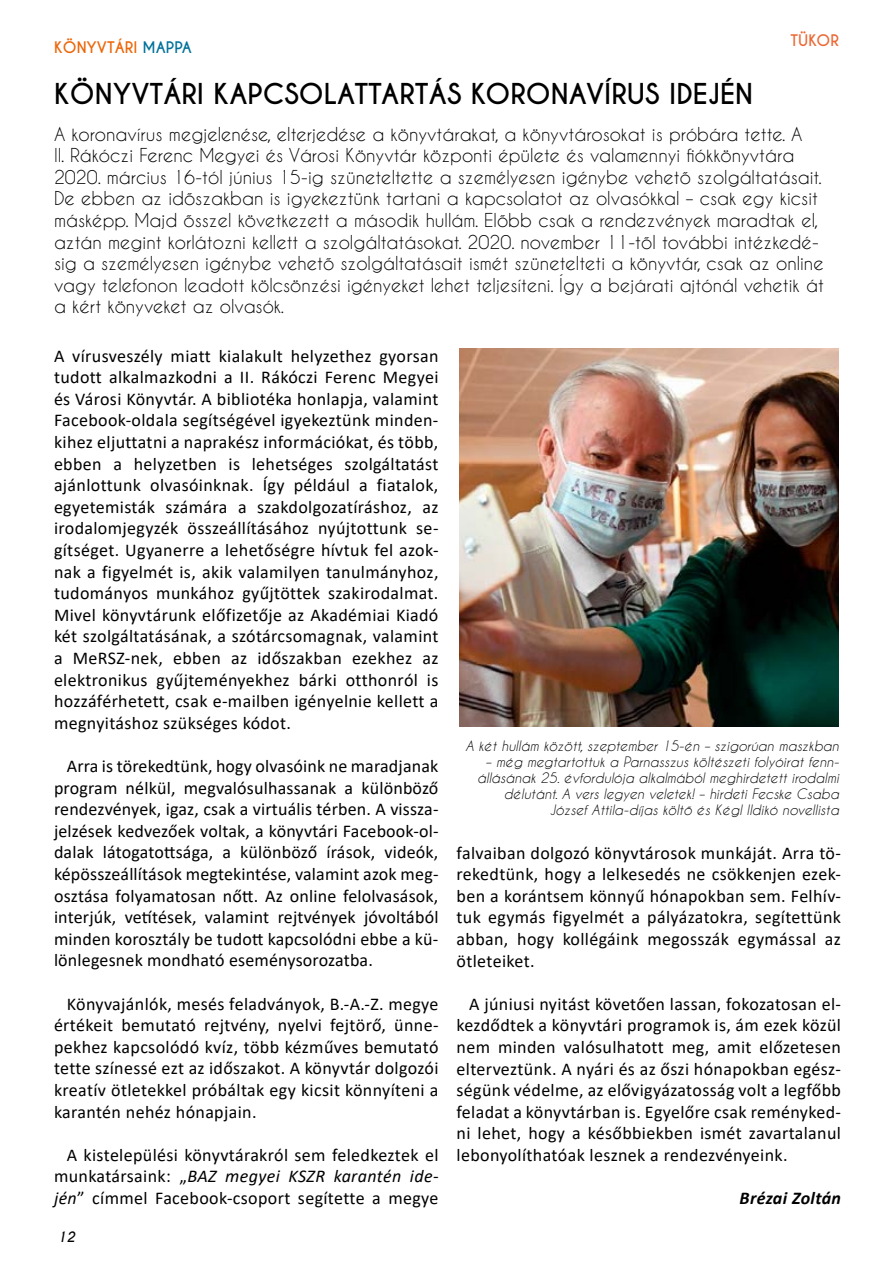
<style>
.page{position:relative;width:893px;height:1263px;background:#fff}
.page>*{position:absolute;margin:0;border:0;box-sizing:border-box;transform-origin:0 0}
.t1{font:700 27px "Caviar Dreams";color:#000}
.t2{font:18px/21.6px "Calibri";letter-spacing:.02em;color:#000;text-align:justify}
.t3{font:18px/21.6px "Caviar Dreams";color:#000}
.t4{font:italic 700 18px "Calibri";letter-spacing:.02em;color:#000}
.t5{font:700 15px "Caviar Dreams";color:#ec6608}
.t6{font:700 15px "Caviar Dreams";color:#ec6835}
.t7{font:italic 13.5px/16.2px "Caviar Dreams";color:#000;text-align:right}
.t8{font:italic 700 13.5px "Caviar Dreams";color:#000}
.s1{color:#007199}
.s2{font-style:italic}
</style>
<div class="page">
<img style="left:460px;top:349px;width:379px;height:378px">
<p class="t5" style="left:54px;top:38px;width:139px">KÖNYVTÁRI <span class="s1">MAPPA</span></p>
<h1 class="t1" style="left:54px;top:78px;width:701px">KÖNYVTÁRI KAPCSOLATTARTÁS KORONAVÍRUS IDEJÉN</h1>
<p class="t6" style="left:790px;top:31px;width:29px">TÜKOR</p>
<p class="t3" style="left:54px;top:123px;width:771px">A koronavírus megjelenése, elterjedése a könyvtárakat, a könyvtárosokat is próbára tette. A<br>II. Rákóczi Ferenc Megyei és Városi Könyvtár központi épülete és valamennyi fiókkönyvtára 2020. március 16-tól június 15-ig szüneteltette a személyesen igénybe vehető szolgáltatásait.<br>De ebben az időszakban is igyekeztünk tartani a kapcsolatot az olvasókkal – csak egy kicsit másképp. Majd ősszel következett a második hullám. Előbb csak a rendezvények maradtak el, aztán megint korlátozni kellett a szolgáltatásokat. 2020. november 11-től további intézkedé&shy;sig a személyesen igénybe vehető szolgáltatásait ismét szünetelteti a könyvtár, csak az online vagy telefonon leadott kölcsönzési igényeket lehet teljesíteni. Így a bejárati ajtónál vehetik át a kért könyveket az olvasók.</p>
<p class="t2" style="left:54px;top:344px;width:386px">A vírusveszély miatt kialakult helyzethez gyorsan tudott alkalmazkodni a II. Rákóczi Ferenc Megyei és Városi Könyvtár. A bibliotéka honlapja, valamint Facebook-oldala segítségével igyekeztünk minden&shy;kihez eljuttatni a naprakész információkat, és több, ebben a helyzetben is lehetséges szolgáltatást ajánlottunk olvasóinknak. Így például a fiatalok, egyetemisták számára a szakdolgozatíráshoz, az irodalomjegyzék összeállításához nyújtottunk se&shy;gítséget. Ugyanerre a lehetőségre hívtuk fel azok&shy;nak a figyelmét is, akik valamilyen tanulmányhoz, tudományos munkához gyűjtöttek szakirodalmat.<br>Mivel könyvtárunk előfizetője az Akadémiai Kiadó két szolgáltatásának, a szótárcsomagnak, valamint a MeRSZ-nek, ebben az időszakban ezekhez az elektronikus gyűjteményekhez bárki otthonról is hozzáférhetett, csak e-mailben igényelnie kellett a megnyitáshoz szükséges kódot.</p>
<p class="t2" style="left:54px;top:755px;width:386px;text-indent:13px">Arra is törekedtünk, hogy olvasóink ne maradjanak program nélkül, megvalósulhassanak a különböző rendezvények, igaz, csak a virtuális térben. A vissza&shy;jelzések kedvezőek voltak, a könyvtári Facebook-ol&shy;dalak látogatottsága, a különböző írások, videók, képösszeállítások megtekintése, valamint azok meg&shy;osztása folyamatosan nőtt. Az online felolvasások, interjúk, vetítések, valamint rejtvények jóvoltából minden korosztály be tudott kapcsolódni ebbe a kü&shy;lönlegesnek mondható eseménysorozatba.</p>
<p class="t2" style="left:54px;top:992px;width:386px;text-indent:13px">Könyvajánlók, mesés feladványok, B.-A.-Z. megye értékeit bemutató rejtvény, nyelvi fejtörő, ünne&shy;pekhez kapcsolódó kvíz, több kézműves bemutató tette színessé ezt az időszakot. A könyvtár dolgozói kreatív ötletekkel próbáltak egy kicsit könnyíteni a karantén nehéz hónapjain.</p>
<p class="t2" style="left:54px;top:1143px;width:386px;text-indent:13px">A kistelepülési könyvtárakról sem feledkeztek el munkatársaink: „<span class="s2">BAZ megyei KSZR karantén ide&shy;jén</span>” címmel Facebook-csoport segítette a megye</p>
<p class="t8" style="left:57px;top:1228px;width:20px">12</p>
<p class="t7" style="left:465px;top:737px;width:375px">A két hullám között, szeptember 15-én – szigorúan maszkban</p>
<p class="t7" style="left:477px;top:753px;width:363px">– még megtartottuk a Parnasszus költészeti folyóirat fenn&shy;állásának 25. évfordulója alkalmából meghirdetett irodalmi délutánt. A vers legyen veletek! – hirdeti Fecske Csaba József Attila-díjas költő és Kégl Ildikó novellista</p>
<p class="t2" style="left:457px;top:841px;width:386px">falvaiban dolgozó könyvtárosok munkáját. Arra tö&shy;rekedtünk, hogy a lelkesedés ne csökkenjen ezek&shy;ben a korántsem könnyű hónapokban sem. Felhív&shy;tuk egymás figyelmét a pályázatokra, segítettünk abban, hogy kollégáink megosszák egymással az ötleteiket.</p>
<p class="t2" style="left:457px;top:992px;width:386px;text-indent:13px">A júniusi nyitást követően lassan, fokozatosan el&shy;kezdődtek a könyvtári programok is, ám ezek közül nem minden valósulhatott meg, amit előzetesen elterveztünk. A nyári és az őszi hónapokban egész&shy;ségünk védelme, az elővigyázatosság volt a legfőbb feladat a könyvtárban is. Egyelőre csak reményked&shy;ni lehet, hogy a későbbiekben ismét zavartalanul lebonyolíthatóak lesznek a rendezvényeink.</p>
<p class="t4" style="left:739px;top:1185px;width:103px">Brézai Zoltán</p>
</div>
